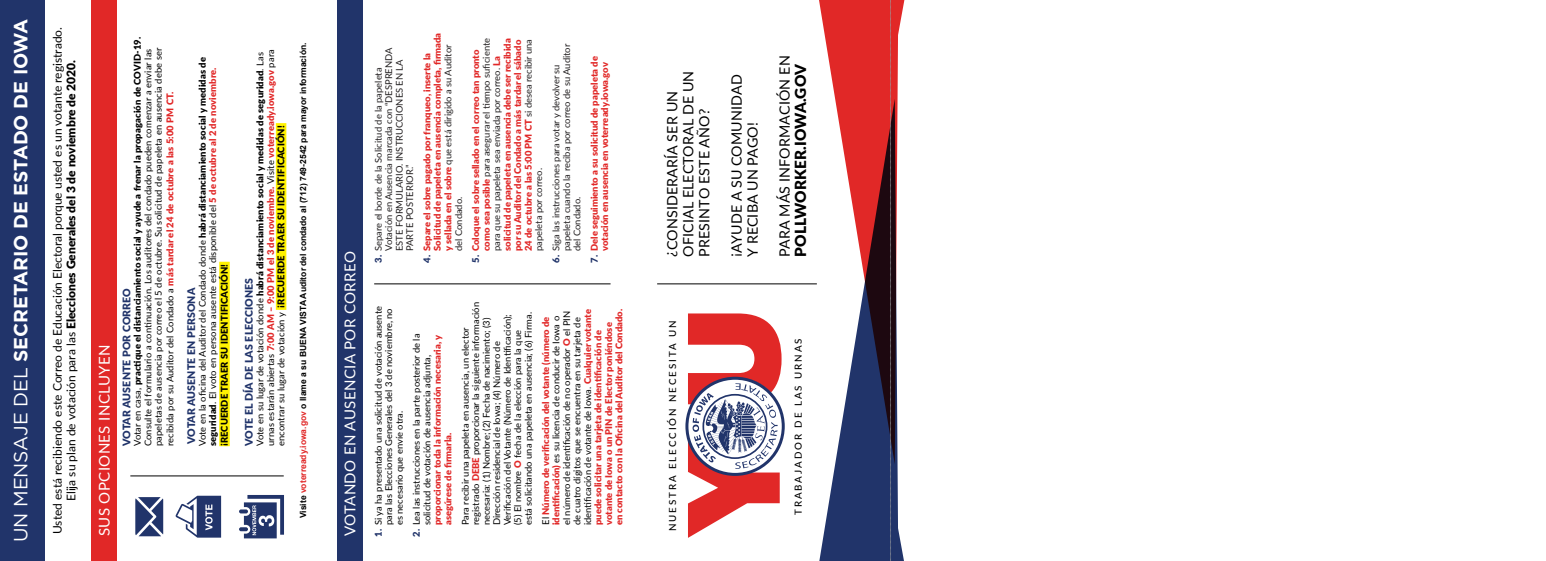
<style>
.page{position:relative;width:1546px;height:561px;background:#fff}
.page>*{position:absolute;margin:0;border:0;box-sizing:border-box;transform-origin:0 0}
.t1{font:700 19.12px "Gotham HTF";letter-spacing:-.005em;color:#fff}
.t2{font:900 15.3px "Lato";letter-spacing:.01em;color:#000}
.t3{font:15px "Lato";letter-spacing:.025em;color:#fff}
.t4{font:14.25px/16.1px "Lato";letter-spacing:.01em;color:#000}
.t5{font:12px/13.5px "Lato";color:#000;text-align:center}
.t6{font:900 10.5px "Lato";letter-spacing:.01em;color:#21346a}
.t7{font:500 9.75px "Lato";letter-spacing:.2em;color:#000101}
.t8{font:9.38px/10.5px "Lato";color:#000}
.t9{font:900 9.38px/10.5px "Lato";color:#e12828}
.t10{font:9.38px/10.5px "Lato";color:#221f20}
.t11{font:900 9.38px/10.5px "Lato";color:#e12827}
.t12{font:900 9.38px "Lato";letter-spacing:.01em;color:#000}
.t13{font:700 8.55px "Arial";color:#000}
.s1{font-weight:400}
.s2{font-weight:900}
.s3{font-weight:400;color:#000}
.s4{font-weight:900;color:#e12828}
.s5{font-weight:900;color:#e12827}
.s6{color:#e12828}
.s7{font-weight:900;color:#21346a}
.s8{color:#21346a}
.s9{font-weight:400;color:#221f20}
.s10{color:#e12827}
</style>
<div class="page">
<svg style="left:819px;top:464px;width:85px;height:96px;fill:#21346a"></svg>
<svg style="left:810px;top:0;width:95px;height:464px"></svg>
<svg style="left:890px;top:0;width:1px;height:561px"></svg>
<div style="left:0;top:0;width:45px;height:560px;background:#21346a"></div>
<div style="left:91px;top:0;width:25px;height:560px;background:#e12827"></div>
<div style="left:337px;top:0;width:25px;height:560px;background:#21346a"></div>
<svg style="left:135px;top:497px;width:28px;height:39px"></svg>
<svg style="left:239px;top:495px;width:45px;height:43px"></svg>
<svg style="left:176px;top:495px;width:45px;height:42px"></svg>
<hr style="left:130px;top:475px;width:154px;height:1px;background:#000">
<hr style="left:657px;top:283px;width:160px;height:1px;background:#000">
<svg style="left:685px;top:313px;width:100px;height:224px"></svg>
<hr style="left:374px;top:283px;width:236px;height:1px;background:#000">
<div style="left:219px;top:261px;width:11px;height:185px;background:#fff200"></div>
<div style="left:276px;top:123px;width:10px;height:186px;background:#fff200"></div>
<h1 class="t1" style="left:10px;top:541px;width:524px;rotate:-90deg"><span class="s1">UN MENSAJE DEL</span> SECRETARIO DE ESTADO DE IOWA</h1>
<p class="t5" style="left:50px;top:533px;width:508px;rotate:-90deg">Usted está recibiendo este Correo de Educación Electoral porque usted es un votante registrado.<br>Elija su plan de votación para las <span class="s2">Elecciones Generales del 3 de noviembre de 2020.</span></p>
<h3 class="t3" style="left:93px;top:536px;width:193px;rotate:-90deg">SUS OPCIONES INCLUYEN</h3>
<p class="t8" style="left:132px;top:446px;width:410px;rotate:-90deg">Votar en casa, <span class="s2">practique el distanciamiento social y ayude a frenar la propagación de COVID-19.<br></span>Consulte el formulario a continuación. Los auditores del condado pueden comenzar a enviar las papeletas de ausencia por correo el 5 de octubre. Su solicitud de papeleta en ausencia debe ser</p>
<p class="t9" style="left:164px;top:446px;width:356px;rotate:-90deg"><span class="s3">recibida por su Auditor del Condado a</span> más tardar el 24 de octubre a las 5:00 PM CT.</p>
<p class="t6" style="left:119px;top:446px;width:160px;rotate:-90deg">VOTAR AUSENTE POR CORREO</p>
<p class="t8" style="left:197px;top:446px;width:390px;rotate:-90deg">Vote en la oficina del Auditor del Condado donde <span class="s2">habrá distanciamiento social y medidas de seguridad</span>. El voto en persona ausente está disponible del <span class="s4">5 de octubre al 2 de noviembre</span><span class="s5">.</span></p>
<p class="t12" style="left:217px;top:446px;width:183px;rotate:-90deg">¡RECUERDE TRAER SU IDENTIFICACIÓN!</p>
<p class="t6" style="left:183px;top:444px;width:158px;rotate:-90deg">VOTAR AUSENTE EN PERSONA</p>
<p class="t8" style="left:254px;top:446px;width:398px;rotate:-90deg">Vote en su lugar de votación donde <span class="s2">habrá distanciamiento social y medidas de seguridad</span>. Las urnas estarán abiertas <span class="s4">7:00 AM – 9:00 PM el 3 de noviembre.</span> Visite <span class="s4">voterready.iowa.gov</span> para encontrar su lugar de votación y <span class="s2">¡RECUERDE TRAER SU IDENTIFICACIÓN!</span></p>
<p class="t6" style="left:241px;top:446px;width:170px;rotate:-90deg">VOTE EL DÍA DE LAS ELECCIONES</p>
<p class="t13" style="left:298px;top:518px;width:477px;rotate:-90deg">Visite <span class="s6">voterready.iowa.gov</span> o llame a su BUENA VISTA Auditor del condado al (712) 749-2542 para mayor información.</p>
<h3 class="t3" style="left:339px;top:536px;width:286px;rotate:-90deg">VOTANDO EN AUSENCIA POR CORREO</h3>
<p class="t10" style="left:373px;top:251px;width:205px;text-indent:-12px;rotate:-90deg"><span class="s7">3.</span> Separe el borde de la Solicitud de la papeleta Votación en Ausencia marcada con “DESPRENDA ESTE FORMULARIO. INSTRUCCIONES EN LA PARTE POSTERIOR.”</p>
<p class="t11" style="left:421px;top:251px;width:219px;text-indent:-12px;rotate:-90deg"><span class="s8">4.</span> Separe el sobre pagado por franqueo, inserte la Solicitud de papeleta en ausencia completa, firmada y sellada en el sobre <span class="s9">que está dirigido a su Auditor del Condado.</span></p>
<p class="t9" style="left:470px;top:251px;width:214px;text-indent:-12px;rotate:-90deg"><span class="s8">5.</span> <span class="s10">Coloque el sobre sellado en el correo tan pronto como sea posible</span> <span class="s9">para asegurar el tiempo suficiente para que su papeleta sea enviada por correo.</span> La solicitud de papeleta en ausencia debe ser recibida por su Auditor del Condado a más tardar el sábado 24 de octubre a las 5:00 PM CT <span class="s9">si desea recibir una papeleta por correo.</span></p>
<p class="t10" style="left:550px;top:251px;width:208px;text-indent:-12px;rotate:-90deg"><span class="s7">6.</span> Siga las instrucciones para votar y devolver su papeleta cuando la reciba por correo de su Auditor del Condado.</p>
<p class="t11" style="left:589px;top:262px;width:208px;text-align:center;rotate:-90deg"><span class="s8">7.</span> Dele seguimiento a su solicitud de papeleta de votación en ausencia en voterready.iowa.gov</p>
<p class="t8" style="left:373px;top:524px;width:220px;text-indent:-12px;rotate:-90deg"><span class="s7">1.</span> Si ya ha presentado una solicitud de votación ausente para las Elecciones Generales del 3 de noviembre, no es necesario que envíe otra.</p>
<p class="t8" style="left:411px;top:524px;width:193px;text-indent:-12px;rotate:-90deg"><span class="s7">2.</span> Lea las instrucciones en la parte posterior de la solicitud de votación de ausencia adjunta,</p>
<p class="t9" style="left:432px;top:524px;width:191px;rotate:-90deg">proporcionar toda la información necesaria, y asegúrese de firmarla.</p>
<p class="t8" style="left:460px;top:524px;width:224px;rotate:-90deg">Para recibir una papeleta en ausencia, un elector registrado <span class="s4">DEBE</span> proporcionar la siguiente información necesaria: (1) Nombre; (2) Fecha de nacimiento; (3)<br>Dirección residencial de Iowa; (4) Número de Verificación del Votante (Número de Identificación); (5) El nombre <span class="s4">O</span> fecha de la elección para la que<br>está solicitando una papeleta en ausencia; (6) Firma.</p>
<p class="t9" style="left:540px;top:524px;width:217px;rotate:-90deg"><span class="s3">El</span> Número de verificación del votante (número de identificación) <span class="s3">es su licencia de conducir de Iowa o el número de identificación de no operador</span> O <span class="s3">el PIN de cuatro dígitos que se encuentra en su tarjeta de identificación de votante de Iowa.</span> Cualquier votante puede solicitar una tarjeta de identificación de votante de Iowa o un PIN de Elector poniéndose<br>en contacto con la Oficina del Auditor del Condado.</p>
<h3 class="t4" style="left:663px;top:256px;width:187px;rotate:-90deg">¿CONSIDERARÍA SER UN<br>OFICIAL ELECTORAL DE UN<br>PRESINTO ESTE AÑO?</h3>
<h3 class="t4" style="left:728px;top:256px;width:184px;rotate:-90deg">¡AYUDE A SU COMUNIDAD<br>Y RECIBA UN PAGO!</h3>
<h3 class="t4" style="left:776px;top:256px;width:202px;rotate:-90deg">PARA MÁS INFORMACIÓN EN</h3>
<h2 class="t2" style="left:789px;top:256px;width:194px;rotate:-90deg">POLLWORKER.IOWA.GOV</h2>
<p class="t7" style="left:666px;top:530px;width:212px;rotate:-90deg">NUESTRA ELECCIÓN NECESITA UN</p>
<p class="t7" style="left:791px;top:514px;width:178px;rotate:-90deg">TRABAJADOR DE LAS URNAS</p>
</div>
